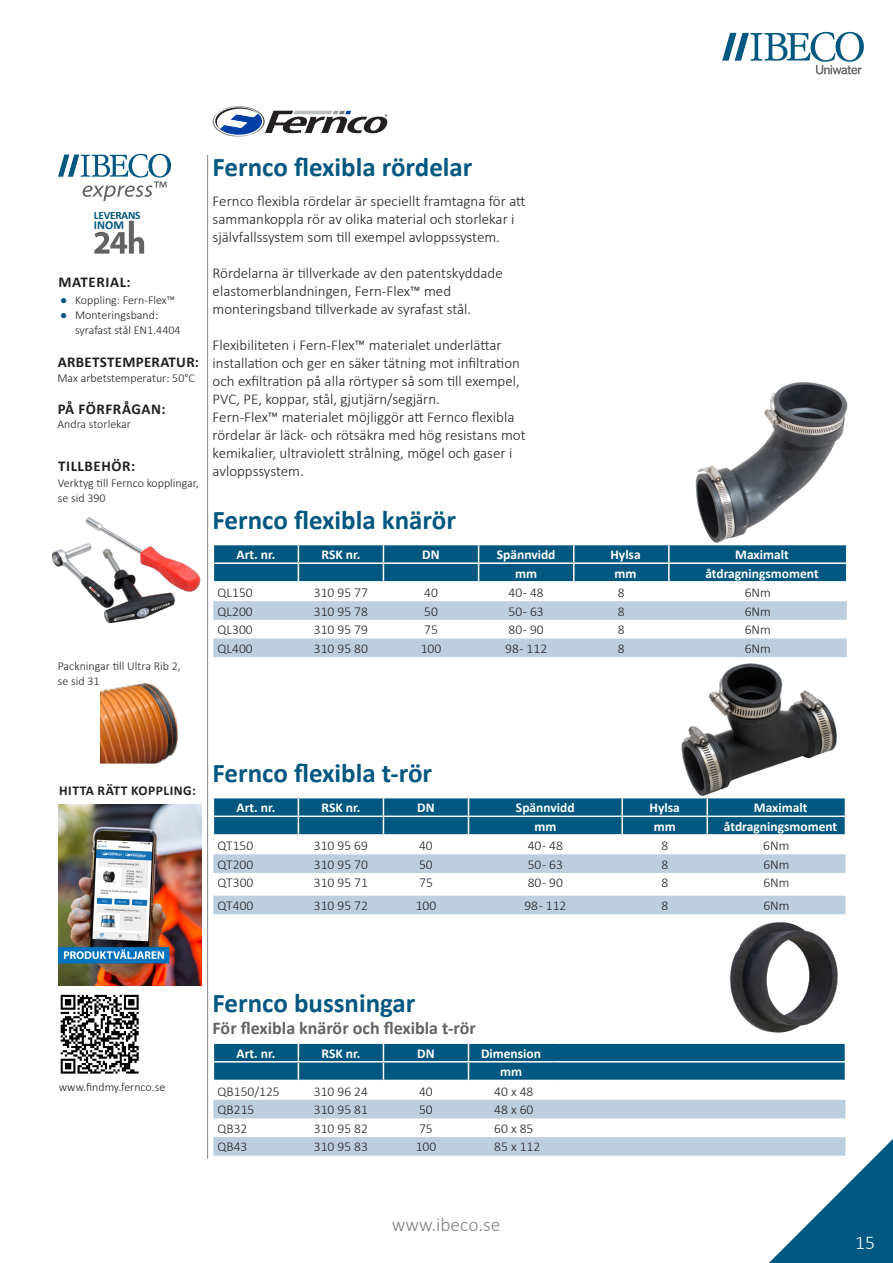
<style>
.page{position:relative;width:893px;height:1263px;background:#fff}
.page>*{position:absolute;margin:0;border:0;box-sizing:border-box;transform-origin:0 0}
.t1{font:700 27px "Calibri";color:#00577f}
.t2{font:300 19.5px "Calibri";color:#808285}
.t3{font:300 19.5px "Calibri";color:#fff}
.t4{font:700 18px "Calibri";color:#636366}
.t5{font:300 15px/18px "Calibri";color:#231f20}
.t6{font:700 15px "Calibri";letter-spacing:.04em;color:#231f20}
.t7{font:700 15px "Calibri";letter-spacing:.02em;color:#231f20}
.t8{font:300 13.5px "Calibri";color:#231f20}
.t9{font:700 13.5px/18.6px "Calibri";color:#fff;text-align:center}
.t10{font:700 13.5px "Calibri";letter-spacing:.04em;color:#231f20}
.t11{font:700 12.15px "Calibri";color:#00577f}
.t12{font:300 12px/15px "Calibri";color:#231f20}
.t13{font:700 11.25px "Calibri";letter-spacing:-.02em;color:#00577f}
.s1{font-weight:400;color:#00577f}
</style>
<div class="page">
<svg style="left:722px;top:32px;width:142px;height:42px"></svg>
<hr style="left:207px;top:155px;width:1px;height:1003px;background:#939598">
<svg style="left:213px;top:601px;width:634px;height:56px"></svg>
<svg style="left:213px;top:545px;width:634px;height:37px;background:#16658a"></svg>
<svg style="left:213px;top:854px;width:632px;height:60px"></svg>
<svg style="left:213px;top:798px;width:633px;height:36px;background:#116287"></svg>
<img style="left:681px;top:663px;width:156px;height:133px">
<img style="left:695px;top:382px;width:153px;height:161px">
<svg style="left:213px;top:1100px;width:680px;height:163px"></svg>
<svg style="left:213px;top:1043px;width:633px;height:37px;background:#156589"></svg>
<img style="left:730px;top:922px;width:108px;height:111px">
<svg style="left:213px;top:106px;width:174px;height:31px"></svg>
<img style="left:51px;top:517px;width:150px;height:107px">
<img style="left:100px;top:683px;width:79px;height:81px">
<img style="left:60px;top:994px;width:79px;height:80px">
<img style="left:59px;top:805px;width:143px;height:180px">
<svg style="left:58px;top:154px;width:113px;height:47px"></svg>
<svg style="left:94px;top:221px;width:50px;height:33px"></svg>
<p class="t13" style="left:94px;top:207px;width:48px">LEVERANS</p>
<p class="t11" style="left:94px;top:216px;width:32px">INOM</p>
<p class="t6" style="left:58px;top:271px;width:74px">MATERIAL:</p>
<p class="t12" style="left:60px;top:292px;width:117px"><span class="s1">●</span> Koppling: Fern-Flex™</p>
<p class="t12" style="left:75px;top:307px;width:107px;text-indent:-15px"><span class="s1">●</span> Monteringsband: syrafast stål EN1.4404</p>
<p class="t7" style="left:58px;top:351px;width:143px">ARBETSTEMPERATUR:</p>
<p class="t6" style="left:58px;top:398px;width:109px">PÅ FÖRFRÅGAN:</p>
<p class="t12" style="left:57px;top:370px;width:139px">Max arbetstemperatur: 50°C</p>
<p class="t12" style="left:57px;top:417px;width:75px">Andra storlekar</p>
<p class="t6" style="left:58px;top:455px;width:79px">TILLBEHÖR:</p>
<p class="t12" style="left:58px;top:475px;width:142px">Verktyg till Fernco kopplingar, se sid 390</p>
<p class="t12" style="left:58px;top:659px;width:124px">Packningar till Ultra Rib 2, se sid 31</p>
<h1 class="t1" style="left:213px;top:148px;width:261px">Fernco flexibla rördelar</h1>
<p class="t5" style="left:213px;top:192px;width:314px">Fernco flexibla rördelar är speciellt framtagna för att sammankoppla rör av olika material och storlekar i självfallssystem som till exempel avloppssystem.</p>
<p class="t5" style="left:213px;top:264px;width:292px">Rördelarna är tillverkade av den patentskyddade elastomerblandningen, Fern-Flex™ med monteringsband tillverkade av syrafast stål.</p>
<p class="t5" style="left:213px;top:336px;width:314px">Flexibiliteten i Fern-Flex™ materialet underlättar installation och ger en säker tätning mot infiltration och exfiltration på alla rörtyper så som till exempel, PVC, PE, koppar, stål, gjutjärn/segjärn.<br>Fern-Flex™ materialet möjliggör att Fernco flexibla rördelar är läck- och rötsäkra med hög resistans mot kemikalier, ultraviolett strålning, mögel och gaser i avloppssystem.</p>
<h1 class="t1" style="left:213px;top:501px;width:245px">Fernco flexibla knärör</h1>
<p class="t9" style="left:236px;top:545px;width:40px">Art. nr.</p>
<p class="t9" style="left:322px;top:545px;width:40px">RSK nr.</p>
<p class="t9" style="left:422px;top:545px;width:19px">DN</p>
<p class="t9" style="left:497px;top:545px;width:60px">Spännvidd</p>
<p class="t9" style="left:610px;top:545px;width:32px">Hylsa</p>
<p class="t9" style="left:735px;top:545px;width:55px">Maximalt</p>
<p class="t9" style="left:515px;top:564px;width:23px">mm</p>
<p class="t9" style="left:615px;top:564px;width:23px">mm</p>
<p class="t9" style="left:705px;top:564px;width:115px">åtdragningsmoment</p>
<p class="t8" style="left:218px;top:584px;width:37px">QL150</p>
<p class="t8" style="left:314px;top:584px;width:56px">310 95 77</p>
<p class="t8" style="left:424px;top:584px;width:15px">40</p>
<p class="t8" style="left:509px;top:584px;width:37px">40 - 48</p>
<p class="t8" style="left:618px;top:584px;width:8px">8</p>
<p class="t8" style="left:745px;top:584px;width:28px">6Nm</p>
<p class="t8" style="left:218px;top:603px;width:37px">QL200</p>
<p class="t8" style="left:314px;top:603px;width:56px">310 95 78</p>
<p class="t8" style="left:424px;top:603px;width:15px">50</p>
<p class="t8" style="left:509px;top:603px;width:37px">50 - 63</p>
<p class="t8" style="left:618px;top:603px;width:8px">8</p>
<p class="t8" style="left:745px;top:603px;width:28px">6Nm</p>
<p class="t8" style="left:218px;top:621px;width:37px">QL300</p>
<p class="t8" style="left:314px;top:621px;width:56px">310 95 79</p>
<p class="t8" style="left:424px;top:621px;width:15px">75</p>
<p class="t8" style="left:509px;top:621px;width:37px">80 - 90</p>
<p class="t8" style="left:618px;top:621px;width:8px">8</p>
<p class="t8" style="left:745px;top:621px;width:28px">6Nm</p>
<p class="t8" style="left:218px;top:640px;width:37px">QL400</p>
<p class="t8" style="left:314px;top:640px;width:56px">310 95 80</p>
<p class="t8" style="left:421px;top:640px;width:22px">100</p>
<p class="t8" style="left:505px;top:640px;width:44px">98 - 112</p>
<p class="t8" style="left:618px;top:640px;width:8px">8</p>
<p class="t8" style="left:745px;top:640px;width:28px">6Nm</p>
<p class="t10" style="left:59px;top:781px;width:138px">HITTA RÄTT KOPPLING:</p>
<h1 class="t1" style="left:213px;top:754px;width:221px">Fernco flexibla t-rör</h1>
<p class="t9" style="left:236px;top:798px;width:40px">Art. nr.</p>
<p class="t9" style="left:322px;top:798px;width:40px">RSK nr.</p>
<p class="t9" style="left:417px;top:798px;width:19px">DN</p>
<p class="t9" style="left:516px;top:798px;width:60px">Spännvidd</p>
<p class="t9" style="left:650px;top:798px;width:32px">Hylsa</p>
<p class="t9" style="left:754px;top:798px;width:55px">Maximalt</p>
<p class="t9" style="left:534px;top:817px;width:23px">mm</p>
<p class="t9" style="left:654px;top:817px;width:23px">mm</p>
<p class="t9" style="left:724px;top:817px;width:115px">åtdragningsmoment</p>
<p class="t8" style="left:218px;top:837px;width:37px">QT150</p>
<p class="t8" style="left:314px;top:837px;width:56px">310 95 69</p>
<p class="t8" style="left:419px;top:837px;width:15px">40</p>
<p class="t8" style="left:528px;top:837px;width:37px">40 - 48</p>
<p class="t8" style="left:661px;top:837px;width:8px">8</p>
<p class="t8" style="left:763px;top:837px;width:28px">6Nm</p>
<p class="t8" style="left:218px;top:856px;width:37px">QT200</p>
<p class="t8" style="left:314px;top:856px;width:56px">310 95 70</p>
<p class="t8" style="left:419px;top:856px;width:15px">50</p>
<p class="t8" style="left:528px;top:856px;width:37px">50 - 63</p>
<p class="t8" style="left:661px;top:856px;width:8px">8</p>
<p class="t8" style="left:763px;top:856px;width:28px">6Nm</p>
<p class="t8" style="left:218px;top:874px;width:37px">QT300</p>
<p class="t8" style="left:314px;top:874px;width:56px">310 95 71</p>
<p class="t8" style="left:419px;top:874px;width:15px">75</p>
<p class="t8" style="left:528px;top:874px;width:37px">80 - 90</p>
<p class="t8" style="left:661px;top:874px;width:8px">8</p>
<p class="t8" style="left:763px;top:874px;width:28px">6Nm</p>
<p class="t8" style="left:218px;top:897px;width:37px">QT400</p>
<p class="t8" style="left:314px;top:897px;width:56px">310 95 72</p>
<p class="t8" style="left:416px;top:897px;width:22px">100</p>
<p class="t8" style="left:524px;top:897px;width:44px">98 - 112</p>
<p class="t8" style="left:661px;top:897px;width:8px">8</p>
<p class="t8" style="left:763px;top:897px;width:28px">6Nm</p>
<p class="t12" style="left:59px;top:1079px;width:108px">www.findmy.fernco.se</p>
<h1 class="t1" style="left:213px;top:983px;width:204px">Fernco bussningar</h1>
<p class="t4" style="left:213px;top:1015px;width:265px">För flexibla knärör och flexibla t-rör</p>
<p class="t9" style="left:236px;top:1043px;width:40px">Art. nr.</p>
<p class="t9" style="left:322px;top:1043px;width:40px">RSK nr.</p>
<p class="t9" style="left:417px;top:1043px;width:19px">DN</p>
<p class="t9" style="left:481px;top:1043px;width:62px">Dimension mm</p>
<p class="t8" style="left:218px;top:1083px;width:64px">QB150/125</p>
<p class="t8" style="left:314px;top:1083px;width:56px">310 96 24</p>
<p class="t8" style="left:419px;top:1083px;width:15px">40</p>
<p class="t8" style="left:494px;top:1083px;width:41px">40 x 48</p>
<p class="t8" style="left:218px;top:1101px;width:38px">QB215</p>
<p class="t8" style="left:314px;top:1101px;width:56px">310 95 81</p>
<p class="t8" style="left:419px;top:1101px;width:15px">50</p>
<p class="t8" style="left:494px;top:1101px;width:41px">48 x 60</p>
<p class="t8" style="left:218px;top:1120px;width:31px">QB32</p>
<p class="t8" style="left:314px;top:1120px;width:56px">310 95 82</p>
<p class="t8" style="left:419px;top:1120px;width:15px">75</p>
<p class="t8" style="left:494px;top:1120px;width:41px">60 x 85</p>
<p class="t8" style="left:218px;top:1138px;width:31px">QB43</p>
<p class="t8" style="left:314px;top:1138px;width:56px">310 95 83</p>
<p class="t8" style="left:416px;top:1138px;width:22px">100</p>
<p class="t8" style="left:494px;top:1138px;width:47px">85 x 112</p>
<h2 class="t2" style="left:392px;top:1212px;width:110px">www.ibeco.se</h2>
<h2 class="t3" style="left:855px;top:1230px;width:21px">15</h2>
</div>
